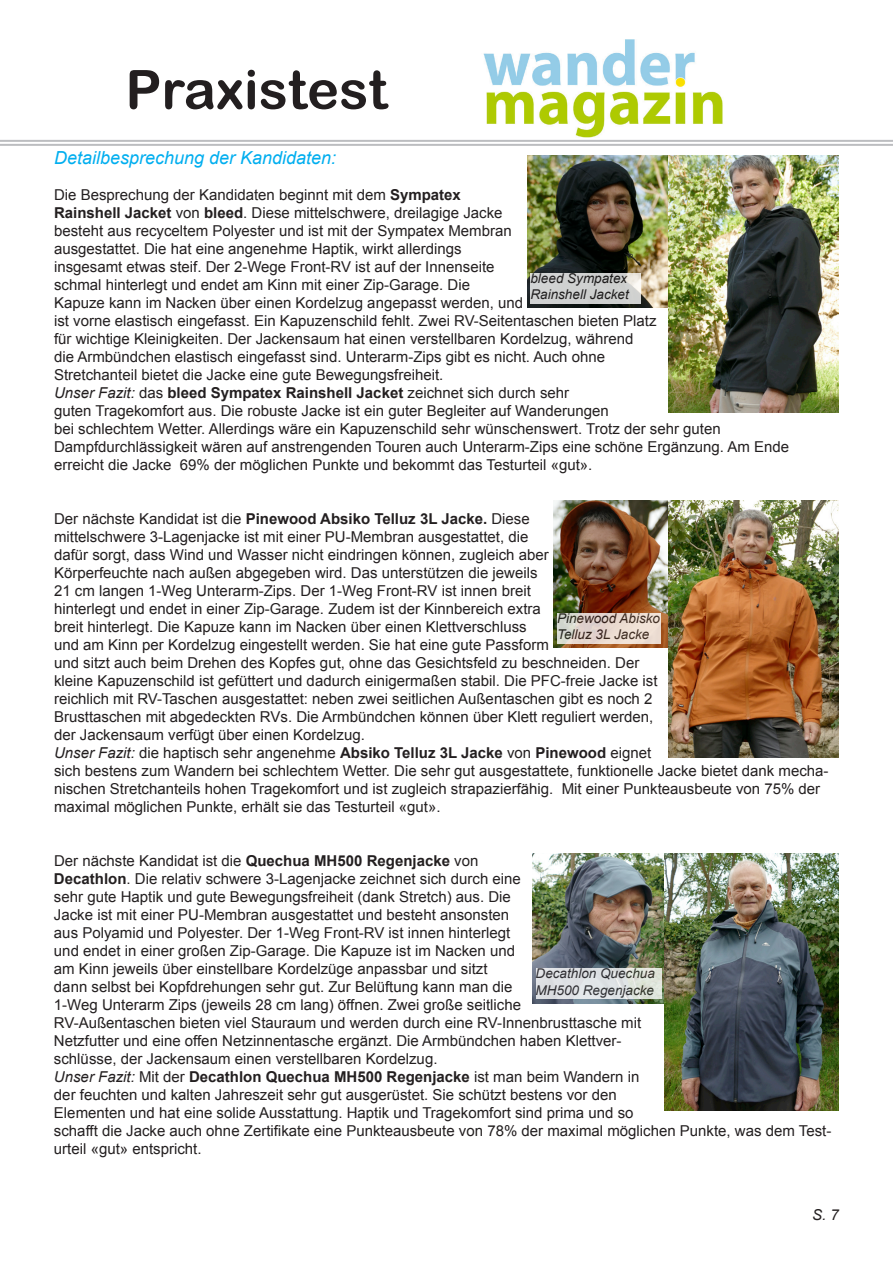
<style>
.page{position:relative;width:893px;height:1263px;background:#fff}
.page>*{position:absolute;margin:0;border:0;box-sizing:border-box;transform-origin:0 0}
.t1{font:54px "Arial Rounded MT Bold";color:#231f20}
.t2{font:italic 18px "Arial";color:#00aeef}
.t3{font:15px/18px "Arial";color:#231f20}
.t4{font:italic 15px "Arial";color:#231f20}
.t5{font:italic 13.5px/16.2px "Arial";color:#231f20}
.s1{font-weight:700}
.s2{font-style:italic}
</style>
<div class="page">
<img style="left:483px;top:40px;width:240px;height:98px">
<hr style="left:0;top:140px;width:893px;height:2px;background:#bcbdc0">
<hr style="left:0;top:144px;width:893px;height:2px;background:#bcbdc0">
<img style="left:527px;top:156px;width:141px;height:151px">
<img style="left:668px;top:156px;width:171px;height:256px">
<div style="left:530px;top:273px;width:111px;height:31px;background:#cfd1d0"></div>
<img style="left:553px;top:501px;width:116px;height:146px">
<img style="left:669px;top:501px;width:170px;height:256px">
<div style="left:557px;top:613px;width:103px;height:31px;background:linear-gradient(to right,#d8d3cc,#f5e1d5)"></div>
<img style="left:532px;top:853px;width:131px;height:150px">
<img style="left:665px;top:854px;width:174px;height:256px">
<div style="left:536px;top:969px;width:125px;height:30px;background:linear-gradient(to right,#dedfe7,#e0e5dd)"></div>
<h1 class="t1" style="left:125px;top:58px;width:264px">Praxistest</h1>
<p class="t2" style="left:54px;top:146px;width:284px">Detailbesprechung der Kandidaten:</p>
<p class="t3" style="left:54px;top:186px;width:737px">Die Besprechung der Kandidaten beginnt mit dem <span class="s1">Sympatex<br>Rainshell Jacket</span> von <span class="s1">bleed</span>. Diese mittelschwere, dreilagige Jacke<br>besteht aus recyceltem Polyester und ist mit der Sympatex Membran<br>ausgestattet. Die hat eine angenehme Haptik, wirkt allerdings<br>insgesamt etwas steif. Der 2-Wege Front-RV ist auf der Innenseite<br>schmal hinterlegt und endet am Kinn mit einer Zip-Garage. Die<br>Kapuze kann im Nacken über einen Kordelzug angepasst werden, und<br>ist vorne elastisch eingefasst. Ein Kapuzenschild fehlt. Zwei RV-Seitentaschen bieten Platz<br>für wichtige Kleinigkeiten. Der Jackensaum hat einen verstellbaren Kordelzug, während<br>die Armbündchen elastisch eingefasst sind. Unterarm-Zips gibt es nicht. Auch ohne<br>Stretchanteil bietet die Jacke eine gute Bewegungsfreiheit.<br><span class="s2">Unser Fazit:</span> das <span class="s1">bleed Sympatex Rainshell Jacket</span> zeichnet sich durch sehr<br>guten Tragekomfort aus. Die robuste Jacke ist ein guter Begleiter auf Wanderungen<br>bei schlechtem Wetter. Allerdings wäre ein Kapuzenschild sehr wünschenswert. Trotz der sehr guten Dampfdurchlässigkeit wären auf anstrengenden Touren auch Unterarm-Zips eine schöne Ergänzung. Am Ende erreicht die Jacke 69% der möglichen Punkte und bekommt das Testurteil «gut».</p>
<p class="t5" style="left:530px;top:270px;width:100px">bleed Sympatex<br>Rainshell Jacket</p>
<p class="t3" style="left:54px;top:510px;width:776px">Der nächste Kandidat ist die <span class="s1">Pinewood Absiko Telluz 3L Jacke.</span> Diese<br>mittelschwere 3-Lagenjacke ist mit einer PU-Membran ausgestattet, die<br>dafür sorgt, dass Wind und Wasser nicht eindringen können, zugleich aber<br>Körperfeuchte nach außen abgegeben wird. Das unterstützen die jeweils<br>21 cm langen 1-Weg Unterarm-Zips. Der 1-Weg Front-RV ist innen breit<br>hinterlegt und endet in einer Zip-Garage. Zudem ist der Kinnbereich extra<br>breit hinterlegt. Die Kapuze kann im Nacken über einen Klettverschluss<br>und am Kinn per Kordelzug eingestellt werden. Sie hat eine gute Passform<br>und sitzt auch beim Drehen des Kopfes gut, ohne das Gesichtsfeld zu beschneiden. Der<br>kleine Kapuzenschild ist gefüttert und dadurch einigermaßen stabil. Die PFC-freie Jacke ist<br>reichlich mit RV-Taschen ausgestattet: neben zwei seitlichen Außentaschen gibt es noch 2<br>Brusttaschen mit abgedeckten RVs. Die Armbündchen können über Klett reguliert werden,<br>der Jackensaum verfügt über einen Kordelzug.<br><span class="s2">Unser Fazit:</span> die haptisch sehr angenehme <span class="s1">Absiko Telluz 3L Jacke</span> von <span class="s1">Pinewood</span> eignet<br>sich bestens zum Wandern bei schlechtem Wetter. Die sehr gut ausgestattete, funktionelle Jacke bietet dank mecha&shy;nischen Stretchanteils hohen Tragekomfort und ist zugleich strapazierfähig. Mit einer Punkteausbeute von 75% der maximal möglichen Punkte, erhält sie das Testurteil «gut».</p>
<p class="t3" style="left:54px;top:852px;width:779px">Der nächste Kandidat ist die <span class="s1">Quechua MH500 Regenjacke</span> von<br><span class="s1">Decathlon</span>. Die relativ schwere 3-Lagenjacke zeichnet sich durch eine<br>sehr gute Haptik und gute Bewegungsfreiheit (dank Stretch) aus. Die<br>Jacke ist mit einer PU-Membran ausgestattet und besteht ansonsten<br>aus Polyamid und Polyester. Der 1-Weg Front-RV ist innen hinterlegt<br>und endet in einer großen Zip-Garage. Die Kapuze ist im Nacken und<br>am Kinn jeweils über einstellbare Kordelzüge anpassbar und sitzt<br>dann selbst bei Kopfdrehungen sehr gut. Zur Belüftung kann man die<br>1-Weg Unterarm Zips (jeweils 28 cm lang) öffnen. Zwei große seitliche<br>RV-Außentaschen bieten viel Stauraum und werden durch eine RV-Innenbrusttasche mit<br>Netzfutter und eine offen Netzinnentasche ergänzt. Die Armbündchen haben Klettver-<br>schlüsse, der Jackensaum einen verstellbaren Kordelzug.<br><span class="s2">Unser Fazit:</span> Mit der <span class="s1">Decathlon Quechua MH500 Regenjacke</span> ist man beim Wandern in<br>der feuchten und kalten Jahreszeit sehr gut ausgerüstet. Sie schützt bestens vor den<br>Elementen und hat eine solide Ausstattung. Haptik und Tragekomfort sind prima und so<br>schafft die Jacke auch ohne Zertifikate eine Punkteausbeute von 78% der maximal möglichen Punkte, was dem Test&shy;urteil «gut» entspricht.</p>
<p class="t5" style="left:557px;top:610px;width:105px">Pinewood Abisko<br>Telluz 3L Jacke</p>
<p class="t5" style="left:536px;top:966px;width:121px">Decathlon Quechua<br>MH500 Regenjacke</p>
<p class="t4" style="left:812px;top:1205px;width:28px">S. 7</p>
</div>
